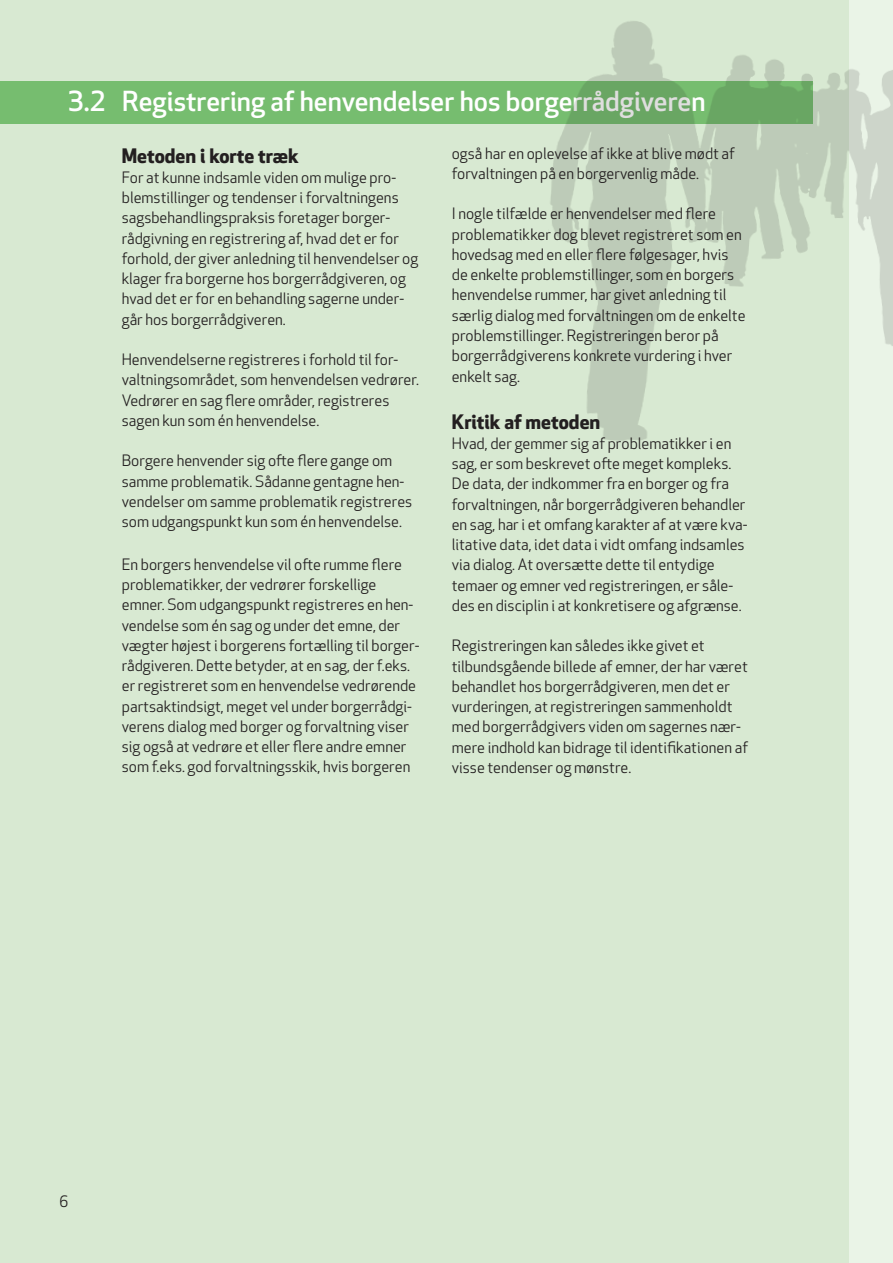
<style>
.page{position:relative;width:893px;height:1263px;background:#d8e9d2}
.page>*{position:absolute;margin:0;border:0;box-sizing:border-box;transform-origin:0 0}
.t1{font:500 27px "Apex New";color:#fff}
.t2{font:700 19.5px "Apex New";color:#231f20}
.t3{font:15.3px/20.2px "Apex New";color:#231f20}
</style>
<div class="page">
<div style="left:849px;top:0;width:44px;height:1263px;background:#eaf4e7"></div>
<div style="left:0;top:81px;width:812px;height:42px;background:#76bd6f"></div>
<img style="left:539px;top:21px;width:354px;height:420px">
<h1 class="t1" style="left:68px;top:83px;width:639px">3.2 Registrering af henvendelser hos borgerrådgiveren</h1>
<p class="t2" style="left:122px;top:141px;width:178px">Metoden i korte træk</p>
<p class="t3" style="left:122px;top:167px;width:298px">For at kunne indsamle viden om mulige pro&shy;blemstillinger og tendenser i forvaltningens sagsbehandlingspraksis foretager borger&shy;rådgivning en registrering af, hvad det er for forhold, der giver anledning til henvendelser og klager fra borgerne hos borgerrådgiveren, og hvad det er for en behandling sagerne under&shy;går hos borgerrådgiveren.</p>
<p class="t3" style="left:122px;top:350px;width:299px">Henvendelserne registreres i forhold til for&shy;valtningsområdet, som henvendelsen vedrører.<br>Vedrører en sag flere områder, registreres sagen kun som én henvendelse.</p>
<p class="t3" style="left:122px;top:451px;width:292px">Borgere henvender sig ofte flere gange om samme problematik. Sådanne gentagne hen&shy;vendelser om samme problematik registreres som udgangspunkt kun som én henvendelse.</p>
<p class="t3" style="left:122px;top:554px;width:299px">En borgers henvendelse vil ofte rumme flere problematikker, der vedrører forskellige emner. Som udgangspunkt registreres en hen&shy;vendelse som én sag og under det emne, der vægter højest i borgerens fortælling til borger&shy;rådgiveren. Dette betyder, at en sag, der f.eks. er registreret som en henvendelse vedrørende partsaktindsigt, meget vel under borgerrådgi&shy;verens dialog med borger og forvaltning viser sig også at vedrøre et eller flere andre emner som f.eks. god forvaltningsskik, hvis borgeren</p>
<p class="t3" style="left:452px;top:143px;width:285px">også har en oplevelse af ikke at blive mødt af forvaltningen på en borgervenlig måde.</p>
<p class="t3" style="left:452px;top:204px;width:295px">I nogle tilfælde er henvendelser med flere problematikker dog blevet registreret som en hovedsag med en eller flere følgesager, hvis de enkelte problemstillinger, som en borgers henvendelse rummer, har givet anledning til særlig dialog med forvaltningen om de enkelte problemstillinger. Registreringen beror på borgerrådgiverens konkrete vurdering i hver enkelt sag.</p>
<p class="t2" style="left:452px;top:407px;width:150px">Kritik af metoden</p>
<p class="t3" style="left:452px;top:433px;width:297px">Hvad, der gemmer sig af problematikker i en sag, er som beskrevet ofte meget kompleks.<br>De data, der indkommer fra en borger og fra forvaltningen, når borgerrådgiveren behandler en sag, har i et omfang karakter af at være kva&shy;litative data, idet data i vidt omfang indsamles via dialog. At oversætte dette til entydige temaer og emner ved registreringen, er såle&shy;des en disciplin i at konkretisere og afgrænse.</p>
<p class="t3" style="left:452px;top:636px;width:298px">Registreringen kan således ikke givet et tilbundsgående billede af emner, der har været behandlet hos borgerrådgiveren, men det er vurderingen, at registreringen sammenholdt med borgerrådgivers viden om sagernes nær&shy;mere indhold kan bidrage til identifikationen af visse tendenser og mønstre.</p>
<p class="t3" style="left:60px;top:1191px;width:10px">6</p>
</div>
